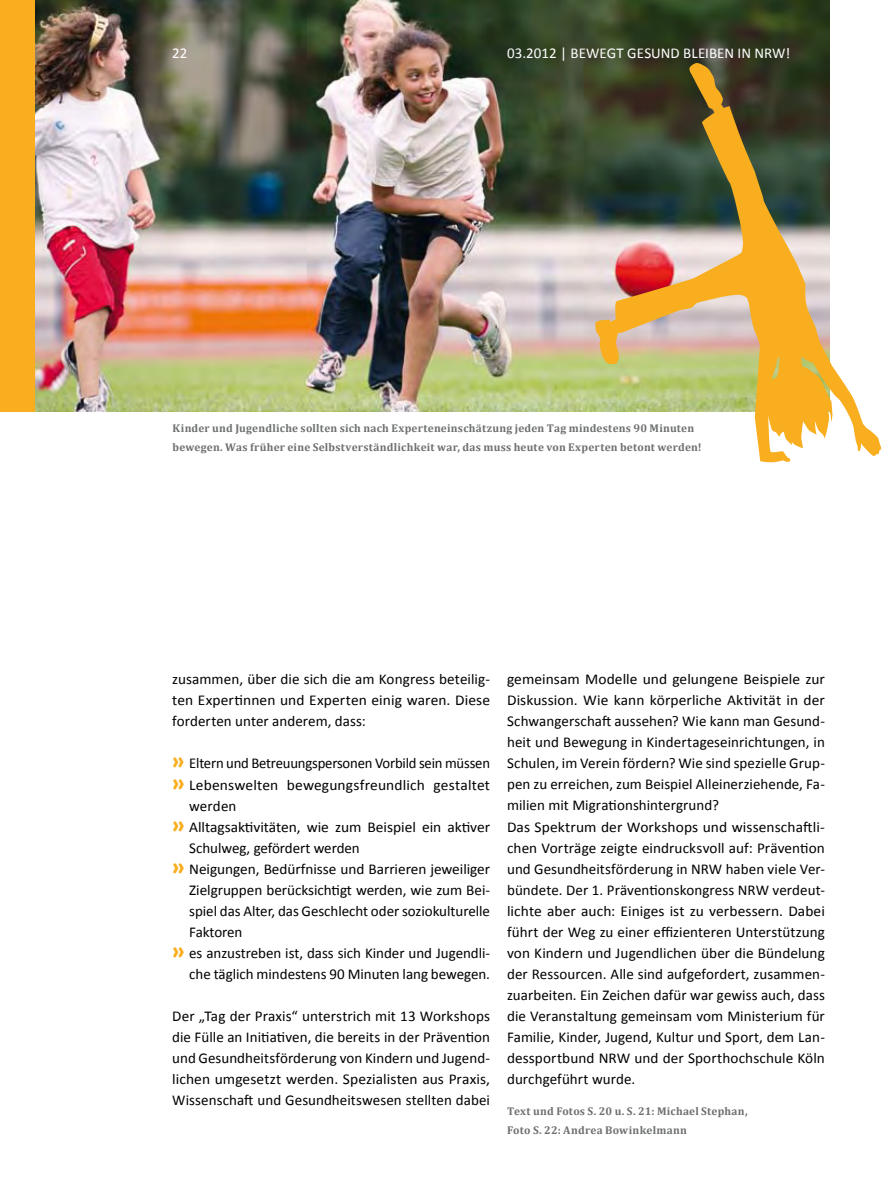
<style>
.page{position:relative;width:893px;height:1191px;background:#fff}
.page>*{position:absolute;margin:0;border:0;box-sizing:border-box;transform-origin:0 0}
.t1{font:15px/21px "Calibri";letter-spacing:.005em;color:#000;text-align:justify}
.t2{font:15px "Calibri";letter-spacing:-.015em;color:#000}
.t3{font:15px "Calibri";letter-spacing:.005em;color:#fff}
.t4{font:700 11.25px/18.3px "Cambria";letter-spacing:.02em;color:#6d6f71}
.s1{font-family:"Miso";font-weight:700;font-size:30px;color:#f8ae1f}
</style>
<div class="page">
<img style="left:34px;top:0;width:795px;height:411px">
<svg style="left:595px;top:63px;width:286px;height:399px"></svg>
<div style="left:0;top:0;width:34px;height:411px;background:#f8ae1f"></div>
<p class="t3" style="left:172px;top:44px;width:17px">22</p>
<p class="t3" style="left:507px;top:44px;width:74px">03.2012 | bewegt</p>
<p class="t3" style="left:627px;top:44px;width:3px">gesund</p>
<p class="t3" style="left:683px;top:44px;width:2px">bleiben</p>
<p class="t3" style="left:738px;top:44px;width:24px">in nrw</p>
<p class="t3" style="left:785px;top:44px;width:6px">!</p>
<p class="t4" style="left:173px;top:419px;width:531px">Kinder und Jugendliche sollten sich nach Experteneinschätzung jeden Tag mindestens 90 Minuten bewegen. Was früher eine Selbstverständlichkeit war, das muss heute von Experten betont werden!</p>
<p class="t1" style="left:172px;top:668px;width:319px">zusammen, über die sich die am Kongress beteilig&shy;ten Expertinnen und Experten einig waren. Diese forderten unter anderem, dass:</p>
<p class="t2" style="left:172px;top:754px;width:319px"><span class="s1">»</span> Eltern und Betreuungspersonen Vorbild sein müssen</p>
<p class="t1" style="left:172px;top:773px;width:319px"><span class="s1">»</span> Lebenswelten bewegungsfreundlich gestaltet</p>
<p class="t1" style="left:189px;top:794px;width:49px">werden</p>
<p class="t1" style="left:172px;top:815px;width:319px"><span class="s1">»</span> Alltagsaktivitäten, wie zum Beispiel ein aktiver</p>
<p class="t1" style="left:189px;top:836px;width:172px">Schulweg, gefördert werden</p>
<p class="t1" style="left:172px;top:857px;width:319px"><span class="s1">»</span> Neigungen, Bedürfnisse und Barrieren jeweiliger</p>
<p class="t1" style="left:189px;top:878px;width:302px">Zielgruppen berücksichtigt werden, wie zum Bei-</p>
<p class="t1" style="left:189px;top:899px;width:302px">spiel das Alter, das Geschlecht oder soziokulturelle</p>
<p class="t1" style="left:189px;top:920px;width:55px">Faktoren</p>
<p class="t1" style="left:172px;top:941px;width:319px"><span class="s1">»</span> es anzustreben ist, dass sich Kinder und Jugendli-</p>
<p class="t1" style="left:189px;top:962px;width:302px">che täglich mindestens 90 Minuten lang bewegen.</p>
<p class="t1" style="left:172px;top:1004px;width:319px">Der „Tag der Praxis“ unterstrich mit 13 Workshops die Fülle an Initiativen, die bereits in der Prävention und Gesundheitsförderung von Kindern und Jugend&shy;lichen umgesetzt werden. Spezialisten aus Praxis, Wissenschaft und Gesundheitswesen stellten dabei</p>
<p class="t1" style="left:507px;top:668px;width:319px;text-align:left">gemeinsam Modelle und gelungene Beispiele zur Diskussion. Wie kann körperliche Aktivität in der Schwangerschaft aussehen? Wie kann man Gesund&shy;heit und Bewegung in Kindertageseinrichtungen, in Schulen, im Verein fördern? Wie sind spezielle Grup&shy;pen zu erreichen, zum Beispiel Alleinerziehende, Fa&shy;milien mit Migrationshintergrund?<br>Das Spektrum der Workshops und wissenschaftli&shy;chen Vorträge zeigte eindrucksvoll auf: Prävention und Gesundheitsförderung in NRW haben viele Ver&shy;bündete. Der 1. Präventionskongress NRW verdeut&shy;lichte aber auch: Einiges ist zu verbessern. Dabei führt der Weg zu einer effizienteren Unterstützung von Kindern und Jugendlichen über die Bündelung der Ressourcen. Alle sind aufgefordert, zusammen&shy;zuarbeiten. Ein Zeichen dafür war gewiss auch, dass die Veranstaltung gemeinsam vom Ministerium für Familie, Kinder, Jugend, Kultur und Sport, dem Lan&shy;dessportbund NRW und der Sporthochschule Köln durchgeführt wurde.</p>
<p class="t4" style="left:507px;top:1102px;width:242px">Text und Fotos S. 20 u. S. 21: Michael Stephan,<br>Foto S. 22: Andrea Bowinkelmann</p>
</div>
